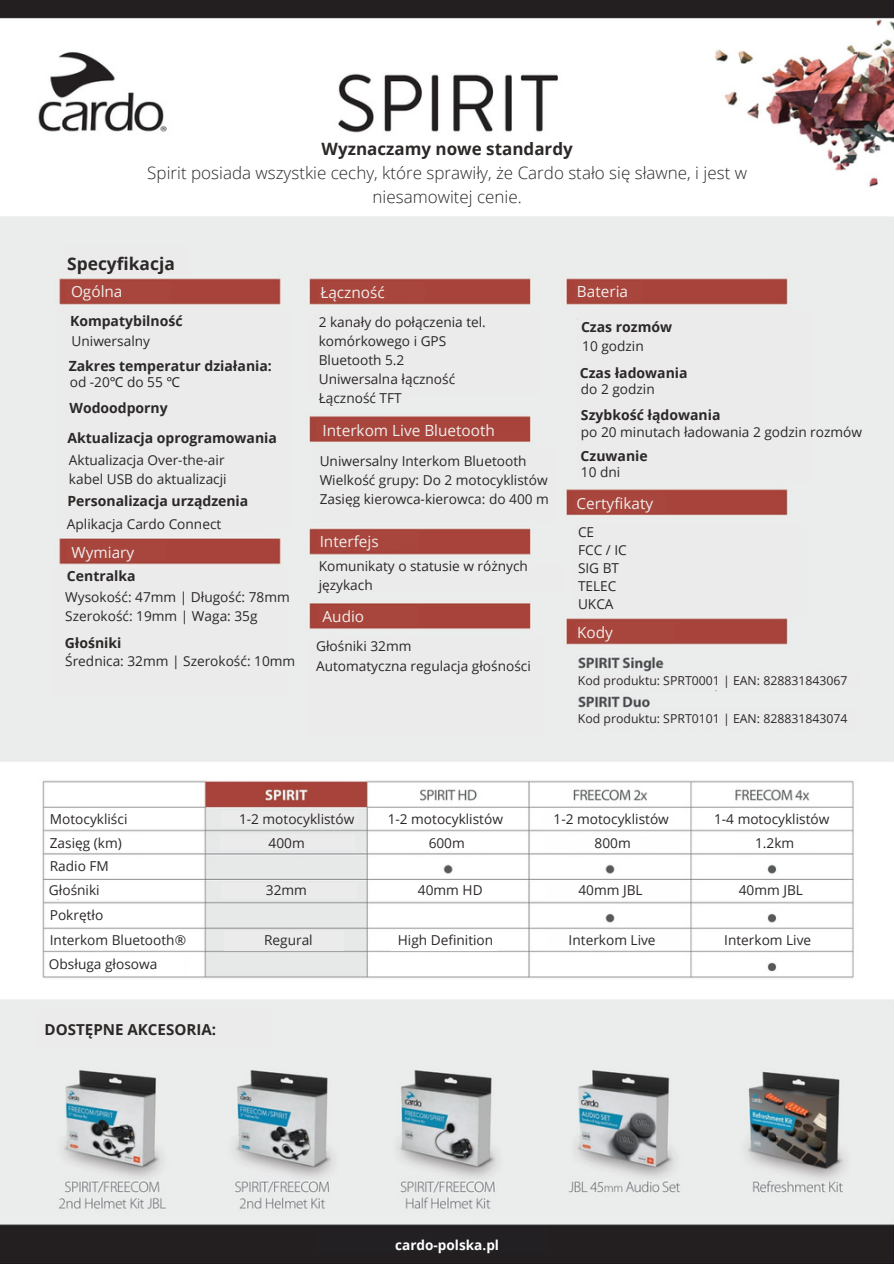
<style>
.page{position:relative;width:894px;height:1264px;background:#fff}
.page>*{position:absolute;margin:0;border:0;box-sizing:border-box;transform-origin:0 0}
.t1{font:700 17.4px "Open Sans";color:#2b2827}
.t2{font:300 16.95px "Open Sans";color:#2b2827}
.t3{font:700 16.95px "Open Sans";color:#2b2827}
.t4{font:15.3px "Open Sans";color:#f0efed}
.t5{font:700 15.15px "Open Sans";color:#2b2827}
.t6{font:700 13.95px "Open Sans";color:#2b2827}
.t7{font:13.65px/19.2px "Open Sans";color:#2b2827}
.t8{font:700 13.65px "Open Sans";color:#fff}
.t9{font:12.3px "Open Sans";color:#2b2827}
.s1{font-family:"Noto Sans"}
</style>
<div class="page">
<img style="left:0;top:0;width:893px;height:1263px">
<div style="left:233px;top:139px;width:463px;height:68px;background:#fff"></div>
<div style="left:60px;top:245px;width:128px;height:29px;background:#ebebeb"></div>
<div style="left:318px;top:282px;width:106px;height:20px;background:#a8453c"></div>
<div style="left:316px;top:420px;width:162px;height:19px;background:#a8453c"></div>
<div style="left:575px;top:281px;width:66px;height:19px;background:#a8453c"></div>
<div style="left:575px;top:493px;width:90px;height:19px;background:#a8453c"></div>
<div style="left:319px;top:531px;width:99px;height:19px;background:#a8453c"></div>
<div style="left:67px;top:542px;width:99px;height:19px;background:#a8453c"></div>
<div style="left:319px;top:606px;width:99px;height:19px;background:#a8453c"></div>
<div style="left:575px;top:622px;width:99px;height:19px;background:#a8453c"></div>
<div style="left:56px;top:310px;width:234px;height:222px;background:#ebebeb"></div>
<div style="left:310px;top:314px;width:229px;height:82px;background:#ebebeb"></div>
<div style="left:312px;top:446px;width:244px;height:77px;background:#ebebeb"></div>
<div style="left:316px;top:563px;width:249px;height:30px;background:#ebebeb"></div>
<div style="left:52px;top:568px;width:234px;height:128px;background:#ebebeb"></div>
<div style="left:309px;top:635px;width:234px;height:102px;background:#ebebeb"></div>
<div style="left:578px;top:310px;width:234px;height:172px;background:#ebebeb"></div>
<div style="left:578px;top:674px;width:281px;height:15px;background:#ebebeb"></div>
<div style="left:575px;top:709px;width:281px;height:21px;background:#ebebeb"></div>
<div style="left:572px;top:523px;width:234px;height:93px;background:#ebebeb"></div>
<div style="left:65px;top:282px;width:106px;height:20px;background:#a8453c"></div>
<div style="left:48px;top:811px;width:134px;height:15px;background:#fff"></div>
<div style="left:49px;top:835px;width:134px;height:15px;background:#fff"></div>
<div style="left:48px;top:857px;width:134px;height:16px;background:#fff"></div>
<div style="left:48px;top:883px;width:134px;height:15px;background:#fff"></div>
<div style="left:49px;top:906px;width:134px;height:16px;background:#fff"></div>
<div style="left:49px;top:931px;width:134px;height:15px;background:#fff"></div>
<div style="left:49px;top:955px;width:134px;height:21px;background:#fff"></div>
<div style="left:222px;top:811px;width:134px;height:15px;background:#ebebeb"></div>
<div style="left:220px;top:833px;width:134px;height:16px;background:#ebebeb"></div>
<div style="left:222px;top:883px;width:134px;height:15px;background:#ebebeb"></div>
<div style="left:224px;top:931px;width:119px;height:19px;background:#ebebeb"></div>
<div style="left:390px;top:932px;width:106px;height:18px;background:#fff"></div>
<div style="left:547px;top:932px;width:134px;height:15px;background:#fefefe"></div>
<div style="left:701px;top:932px;width:134px;height:16px;background:#fff"></div>
<div style="left:383px;top:811px;width:134px;height:15px;background:#fff"></div>
<div style="left:541px;top:812px;width:134px;height:15px;background:#fefefe"></div>
<div style="left:713px;top:811px;width:134px;height:16px;background:#fff"></div>
<div style="left:376px;top:833px;width:134px;height:16px;background:#fff"></div>
<div style="left:545px;top:835px;width:134px;height:14px;background:#fefefe"></div>
<div style="left:701px;top:833px;width:134px;height:16px;background:#fff"></div>
<div style="left:380px;top:881px;width:134px;height:16px;background:#fff"></div>
<div style="left:546px;top:883px;width:134px;height:14px;background:#fefefe"></div>
<div style="left:713px;top:882px;width:134px;height:16px;background:#fff"></div>
<div style="left:38px;top:1009px;width:234px;height:40px;background:#ebebeb"></div>
<div style="left:314px;top:1227px;width:232px;height:26px;background:#222022"></div>
<p class="t3" style="left:321px;top:137px;width:252px">Wyznaczamy nowe standardy</p>
<p class="t2" style="left:147px;top:161px;width:601px">Spirit posiada wszystkie cechy, które sprawiły, że Cardo stało się sławne, i jest w</p>
<p class="t2" style="left:372px;top:184px;width:151px">niesamowitej cenie.</p>
<p class="t1" style="left:67px;top:251px;width:109px">Specyfikacja</p>
<p class="t4" style="left:71px;top:280px;width:53px">Ogólna</p>
<p class="t6" style="left:70px;top:311px;width:114px">Kompatybilność</p>
<p class="t6" style="left:69px;top:355px;width:205px">Zakres temperatur działania:</p>
<p class="t6" style="left:69px;top:398px;width:100px">Wodoodporny</p>
<p class="t6" style="left:67px;top:428px;width:211px">Aktualizacja oprogramowania</p>
<p class="t7" style="left:72px;top:330px;width:80px">Uniwersalny</p>
<p class="t7" style="left:70px;top:372px;width:112px">od -20<span class="s1">℃</span> do 55 <span class="s1">℃</span></p>
<p class="t7" style="left:69px;top:450px;width:157px">Aktualizacja Over-the-air</p>
<p class="t7" style="left:69px;top:469px;width:159px">kabel USB do aktualizacji</p>
<p class="t7" style="left:67px;top:513px;width:156px">Aplikacja Cardo Connect</p>
<p class="t6" style="left:67px;top:491px;width:182px">Personalizacja urządzenia</p>
<p class="t4" style="left:72px;top:542px;width:64px">Wymiary</p>
<p class="t6" style="left:67px;top:566px;width:70px">Centralka</p>
<p class="t7" style="left:65px;top:586px;width:226px">Wysokość: 47mm | Długość: 78mm</p>
<p class="t7" style="left:65px;top:606px;width:194px">Szerokość: 19mm | Waga: 35g</p>
<p class="t6" style="left:65px;top:633px;width:58px">Głośniki</p>
<p class="t7" style="left:65px;top:651px;width:231px">Średnica: 32mm | Szerokość: 10mm</p>
<p class="t4" style="left:320px;top:281px;width:66px">Łączność</p>
<p class="t7" style="left:318px;top:312px;width:169px">2 kanały do połączenia tel. komórkowego i GPS</p>
<p class="t7" style="left:318px;top:350px;width:87px">Bluetooth 5.2</p>
<p class="t7" style="left:318px;top:369px;width:138px">Uniwersalna łączność</p>
<p class="t7" style="left:318px;top:388px;width:84px">Łączność TFT</p>
<p class="t4" style="left:322px;top:419px;width:174px">Interkom Live Bluetooth</p>
<p class="t7" style="left:319px;top:451px;width:208px">Uniwersalny Interkom Bluetooth</p>
<p class="t7" style="left:319px;top:470px;width:229px">Wielkość grupy: Do 2 motocyklistów</p>
<p class="t7" style="left:319px;top:489px;width:231px">Zasięg kierowca-kierowca: do 400 m</p>
<p class="t4" style="left:319px;top:530px;width:60px">Interfejs</p>
<p class="t7" style="left:318px;top:555px;width:211px">Komunikaty o statusie w różnych językach</p>
<p class="t4" style="left:322px;top:605px;width:43px">Audio</p>
<p class="t7" style="left:316px;top:636px;width:97px">Głośniki 32mm</p>
<p class="t7" style="left:316px;top:655px;width:216px">Automatyczna regulacja głośności</p>
<p class="t4" style="left:576px;top:281px;width:53px">Bateria</p>
<p class="t6" style="left:581px;top:317px;width:93px">Czas rozmów</p>
<p class="t7" style="left:582px;top:336px;width:63px">10 godzin</p>
<p class="t6" style="left:579px;top:363px;width:109px">Czas ładowania</p>
<p class="t7" style="left:580px;top:379px;width:75px">do 2 godzin</p>
<p class="t6" style="left:581px;top:405px;width:141px">Szybkość łądowania</p>
<p class="t7" style="left:580px;top:422px;width:282px">po 20 minutach ładowania 2 godzin rozmów</p>
<p class="t6" style="left:580px;top:446px;width:69px">Czuwanie</p>
<p class="t7" style="left:580px;top:462px;width:41px">10 dni</p>
<p class="t4" style="left:576px;top:492px;width:78px">Certyfikaty</p>
<p class="t7" style="left:578px;top:522px;width:18px">CE</p>
<p class="t7" style="left:578px;top:540px;width:50px">FCC / IC</p>
<p class="t7" style="left:578px;top:558px;width:43px">SIG BT</p>
<p class="t7" style="left:578px;top:576px;width:40px">TELEC</p>
<p class="t7" style="left:578px;top:594px;width:37px">UKCA</p>
<p class="t4" style="left:577px;top:621px;width:37px">Kody</p>
<p class="t9" style="left:577px;top:671px;width:271px">Kod produktu: SPRT0001 | EAN: 828831843067</p>
<p class="t9" style="left:577px;top:709px;width:271px">Kod produktu: SPRT0101 | EAN: 828831843074</p>
<p class="t7" style="left:50px;top:809px;width:79px">Motocykliści</p>
<p class="t7" style="left:50px;top:833px;width:73px">Zasięg (km)</p>
<p class="t7" style="left:50px;top:855px;width:61px">Radio FM</p>
<p class="t7" style="left:49px;top:879px;width:52px">Głośniki</p>
<p class="t7" style="left:50px;top:904px;width:55px">Pokrętło</p>
<p class="t7" style="left:50px;top:930px;width:138px">Interkom Bluetooth®</p>
<p class="t7" style="left:49px;top:953px;width:110px">Obsługa głosowa</p>
<p class="t5" style="left:45px;top:1018px;width:173px">DOSTĘPNE AKCESORIA:</p>
<p class="t7" style="left:239px;top:809px;width:117px">1-2 motocyklistów</p>
<p class="t7" style="left:268px;top:833px;width:38px">400m</p>
<p class="t7" style="left:266px;top:879px;width:43px">32mm</p>
<p class="t7" style="left:264px;top:930px;width:50px">Regural</p>
<p class="t7" style="left:397px;top:930px;width:97px">High Definition</p>
<p class="t7" style="left:568px;top:930px;width:88px">Interkom Live</p>
<p class="t7" style="left:724px;top:930px;width:88px">Interkom Live</p>
<p class="t7" style="left:387px;top:809px;width:117px">1-2 motocyklistów</p>
<p class="t7" style="left:553px;top:809px;width:117px">1-2 motocyklistów</p>
<p class="t7" style="left:714px;top:809px;width:117px">1-4 motocyklistów</p>
<p class="t7" style="left:428px;top:833px;width:38px">600m</p>
<p class="t7" style="left:594px;top:833px;width:38px">800m</p>
<p class="t7" style="left:755px;top:833px;width:41px">1.2km</p>
<p class="t7" style="left:418px;top:879px;width:66px">40mm HD</p>
<p class="t7" style="left:578px;top:879px;width:66px">40mm JBL</p>
<p class="t7" style="left:738px;top:879px;width:66px">40mm JBL</p>
<p class="t8" style="left:395px;top:1235px;width:105px">cardo-polska.pl</p>
</div>
